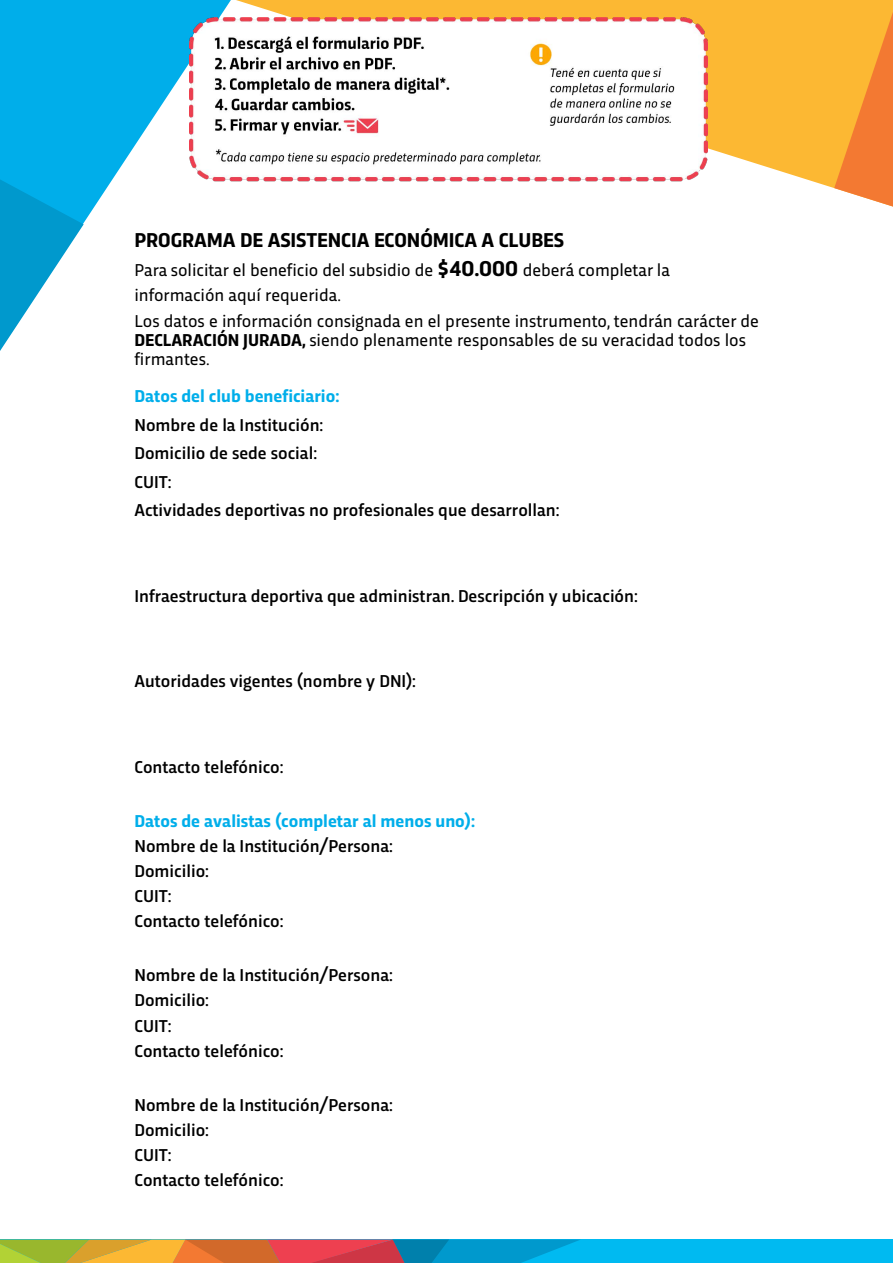
<style>
.page{position:relative;width:893px;height:1263px;background:#fff}
.page>*{position:absolute;margin:0;border:0;box-sizing:border-box;transform-origin:0 0}
.t1{font:700 21px "Trasandina";letter-spacing:-.005em;color:#000}
.t2{font:500 18px/25.2px "Trasandina";color:#000}
.t3{font:18px/25.3px "Trasandina";color:#000}
.t4{font:700 18px "Trasandina";color:#00aeea}
.s1{font-weight:700;font-size:22.5px}
.s2{font-weight:700}
</style>
<div class="page">
<svg style="left:0;top:0;width:231px;height:223px;fill:#00aeea"></svg>
<svg style="left:0;top:179px;width:84px;height:172px"></svg>
<svg style="left:236px;top:0;width:657px;height:188px;background:#fcbd45"></svg>
<svg style="left:834px;top:12px;width:59px;height:195px;background:#f79c3c"></svg>
<div style="left:0;top:1239px;width:893px;height:24px;background:#00baf1"></div>
<svg style="left:0;top:1239px;width:580px;height:24px;background:#8f8769"></svg>
<img style="left:190px;top:18px;width:517px;height:188px">
<p class="t1" style="left:134px;top:224px;width:431px">PROGRAMA DE ASISTENCIA ECONÓMICA A CLUBES</p>
<p class="t3" style="left:134px;top:256px;width:626px">Para solicitar el beneficio del subsidio de <span class="s1">$40.000</span> deberá completar la información aquí requerida.<br>Los datos e información consignada en el presente instrumento, tendrán carácter de</p>
<p class="t3" style="left:134px;top:329px;width:613px;line-height:19.4px"><span class="s2">DECLARACIÓN JURADA,</span> siendo plenamente responsables de su veracidad todos los firmantes.</p>
<p class="t4" style="left:134px;top:383px;width:206px">Datos del club beneficiario:</p>
<p class="t2" style="left:134px;top:409px;width:427px;line-height:28.5px">Nombre de la Institución:<br>Domicilio de sede social:<br>CUIT:<br>Actividades deportivas no profesionales que desarrollan:</p>
<p class="t2" style="left:134px;top:582px;width:505px">Infraestructura deportiva que administran. Descripción y ubicación:</p>
<p class="t2" style="left:134px;top:667px;width:283px">Autoridades vigentes (nombre y DNI):</p>
<p class="t2" style="left:134px;top:753px;width:151px">Contacto telefónico:</p>
<p class="t4" style="left:134px;top:808px;width:342px">Datos de avalistas (completar al menos uno):</p>
<p class="t2" style="left:134px;top:832px;width:260px">Nombre de la Institución/Persona:<br>Domicilio:<br>CUIT:<br>Contacto telefónico:</p>
<p class="t2" style="left:134px;top:961px;width:260px">Nombre de la Institución/Persona:<br>Domicilio:<br>CUIT:<br>Contacto telefónico:</p>
<p class="t2" style="left:134px;top:1090px;width:260px">Nombre de la Institución/Persona:<br>Domicilio:<br>CUIT:<br>Contacto telefónico:</p>
</div>
